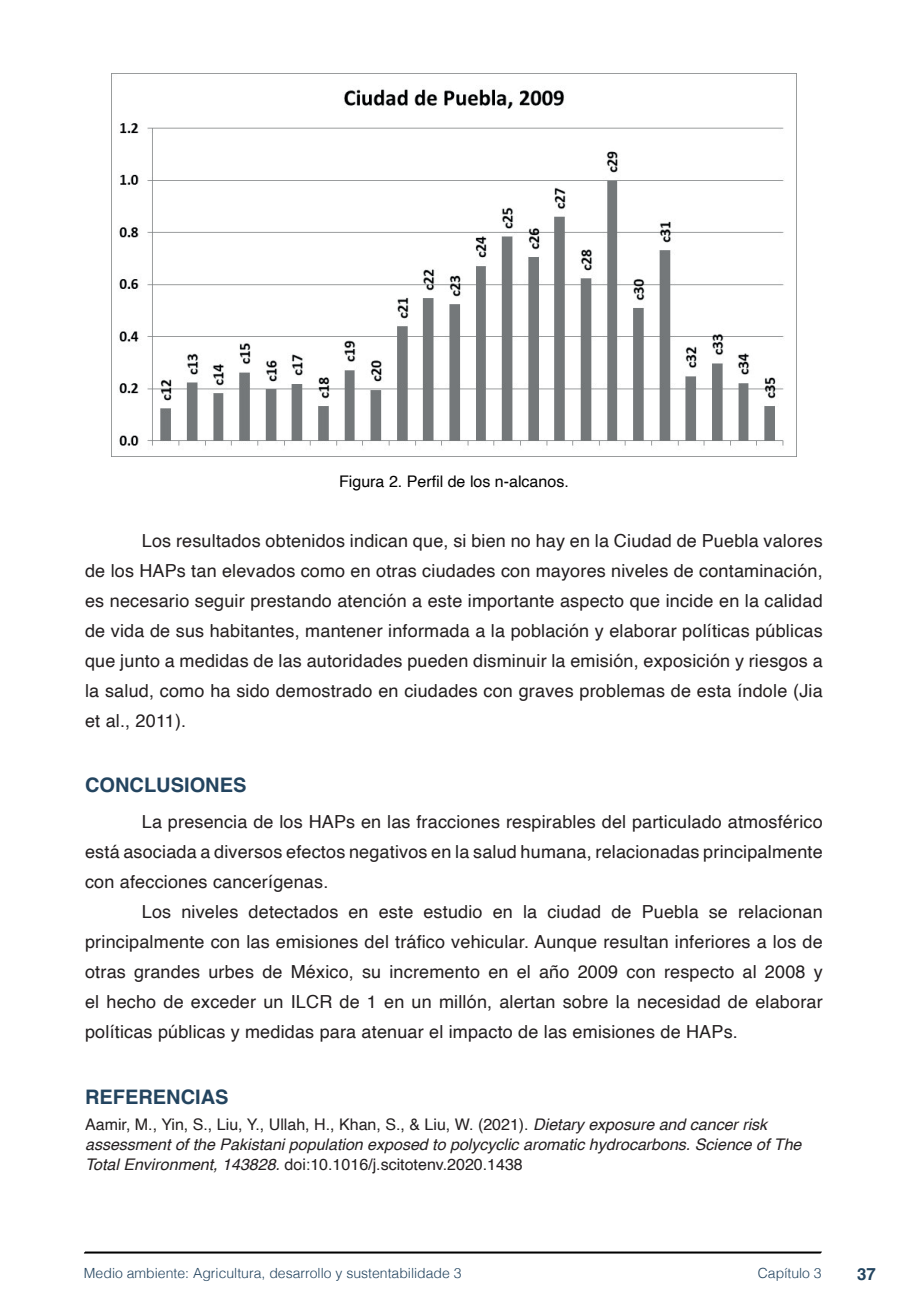
<style>
.page{position:relative;width:908px;height:1304px;background:#fff}
.page>*{position:absolute;margin:0;border:0;box-sizing:border-box;transform-origin:0 0}
.TITULOS{font:700 20px "Helvetica";color:#23445f}
.txt{font:18px/30px "Helvetica";letter-spacing:.01em;color:#231f20;text-align:justify}
.t1{font:700 16.8px "Helvetica";color:#23445f}
.referencias_finais{font:italic 16px/20px "Helvetica";color:#231f20}
.imagens_graf_tab{font:16px "Helvetica";color:#000}
.t2{font:300 14px "Helvetica";color:#23445f}
.s1{font-style:normal}
</style>
<div class="page">
<svg style="left:84px;top:1251px;width:737px;height:3px;background:#515151"></svg>
<img style="left:111px;top:74px;width:673px;height:382px">
<p class="imagens_graf_tab" style="left:339px;top:469px;width:231px">Figura 2. Perfil de los n-alcanos.</p>
<p class="txt" style="left:85px;top:526px;width:738px;text-indent:57px">Los resultados obtenidos indican que, si bien no hay en la Ciudad de Puebla valores de los HAPs tan elevados como en otras ciudades con mayores niveles de contaminación, es necesario seguir prestando atención a este importante aspecto que incide en la calidad de vida de sus habitantes, mantener informada a la población y elaborar políticas públicas que junto a medidas de las autoridades pueden disminuir la emisión, exposición y riesgos a la salud, como ha sido demostrado en ciudades con graves problemas de esta índole (Jia et al., 2011).</p>
<p class="TITULOS" style="left:85px;top:773px;width:163px">CONCLUSIONES</p>
<p class="txt" style="left:85px;top:807px;width:738px;text-indent:57px">La presencia de los HAPs en las fracciones respirables del particulado atmosférico está asociada a diversos efectos negativos en la salud humana, relacionadas principalmente con afecciones cancerígenas.</p>
<p class="txt" style="left:85px;top:897px;width:738px;text-indent:57px">Los niveles detectados en este estudio en la ciudad de Puebla se relacionan principalmente con las emisiones del tráfico vehicular. Aunque resultan inferiores a los de otras grandes urbes de México, su incremento en el año 2009 con respecto al 2008 y el hecho de exceder un ILCR de 1 en un millón, alertan sobre la necesidad de elaborar políticas públicas y medidas para atenuar el impacto de las emisiones de HAPs.</p>
<p class="TITULOS" style="left:85px;top:1085px;width:145px">REFERENCIAS</p>
<p class="referencias_finais" style="left:85px;top:1114px;width:717px"><span class="s1">Aamir, M., Yin, S., Liu, Y., Ullah, H., Khan, S., &amp; Liu, W. (2021).</span> Dietary exposure and cancer risk assessment of the Pakistani population exposed to polycyclic aromatic hydrocarbons. Science of The<br>Total Environment, 143828. <span class="s1">doi:10.1016/j.scitotenv.2020.1438</span></p>
<p class="t2" style="left:84px;top:1261px;width:379px">Medio ambiente: Agricultura, desarrollo y sustentabilidade 3</p>
<p class="t2" style="left:757px;top:1261px;width:65px">Capítulo 3</p>
<p class="t1" style="left:856px;top:1264px;width:20px">37</p>
</div>
